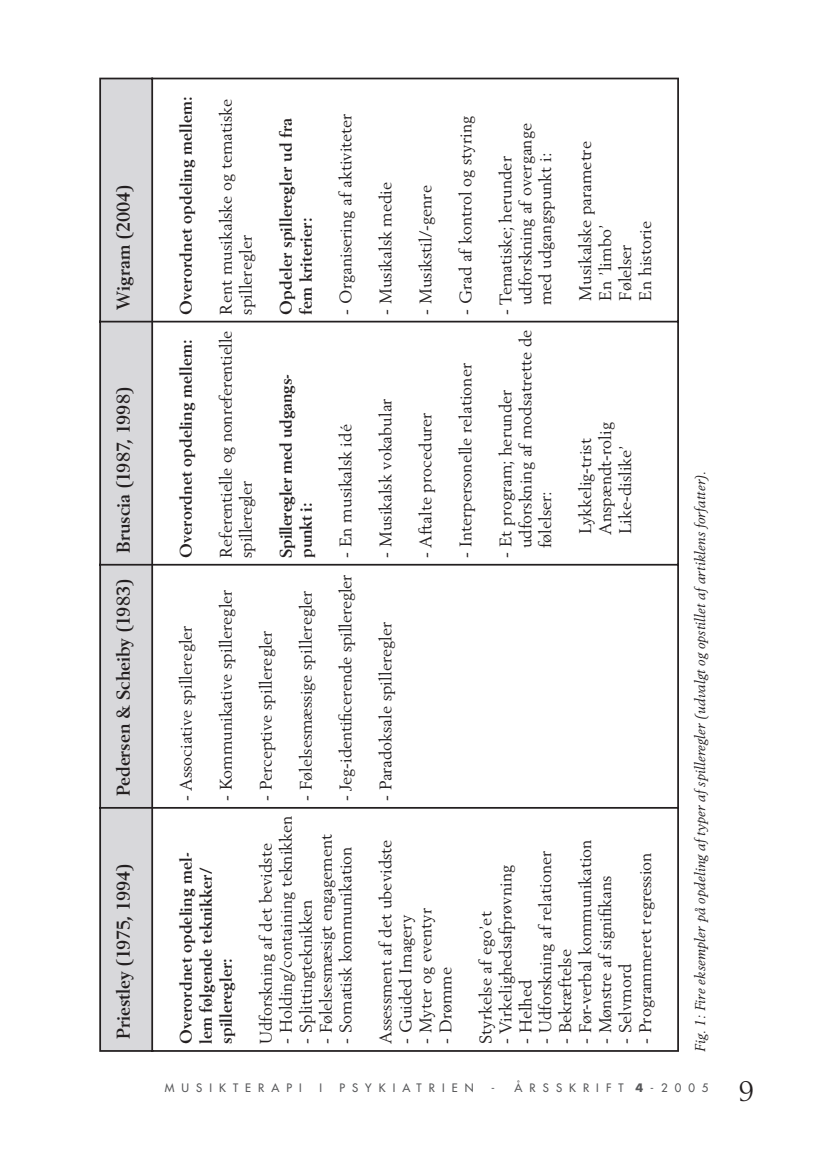
<style>
.page{position:relative;width:834px;height:1161px;background:#fff}
.page>*{position:absolute;margin:0;border:0;box-sizing:border-box;transform-origin:0 0}
.t1{font:28px "Berling";color:#231f20}
.t2{font:700 18.38px "Berling";letter-spacing:-.005em;color:#231f20}
.t3{font:16.62px/19.9px "Berling";letter-spacing:.005em;color:#231f20}
.t4{font:700 16.62px/19.9px "Berling";letter-spacing:.005em;color:#231f20}
.t5{font:700 16.62px/19.9px "Berling";letter-spacing:-.015em;color:#231f20}
.t6{font:italic 14px "Berling";letter-spacing:.015em;color:#231f20}
.t7{font:11.38px "Futura";letter-spacing:.62em;color:#57585a}
.s1{font-weight:700}
</style>
<div class="page">
<div style="left:101px;top:79px;width:50px;height:971px;background:#d8d8db"></div>
<hr style="left:99px;top:809px;width:2px;height:243px;background:#231f20">
<hr style="left:101px;top:1050px;width:50px;height:2px;background:#231f20">
<hr style="left:99px;top:566px;width:2px;height:241px;background:#231f20">
<hr style="left:99px;top:807px;width:52px;height:2px;background:#231f20">
<hr style="left:99px;top:322px;width:2px;height:242px;background:#231f20">
<hr style="left:99px;top:564px;width:52px;height:2px;background:#231f20">
<hr style="left:99px;top:78px;width:2px;height:243px;background:#231f20">
<hr style="left:99px;top:321px;width:52px;height:1px;background:#231f20">
<hr style="left:101px;top:78px;width:50px;height:1px;background:#231f20">
<hr style="left:151px;top:807px;width:2px;height:245px;background:#231f20">
<hr style="left:153px;top:1050px;width:524px;height:2px;background:#231f20">
<hr style="left:151px;top:564px;width:2px;height:243px;background:#231f20">
<hr style="left:153px;top:807px;width:525px;height:2px;background:#231f20">
<hr style="left:151px;top:321px;width:2px;height:243px;background:#231f20">
<hr style="left:153px;top:564px;width:525px;height:2px;background:#231f20">
<hr style="left:151px;top:78px;width:2px;height:243px;background:#231f20">
<hr style="left:153px;top:321px;width:525px;height:1px;background:#231f20">
<hr style="left:153px;top:78px;width:524px;height:1px;background:#231f20">
<hr style="left:677px;top:809px;width:1px;height:243px;background:#231f20">
<hr style="left:677px;top:566px;width:1px;height:241px;background:#231f20">
<hr style="left:677px;top:322px;width:1px;height:242px;background:#231f20">
<hr style="left:677px;top:78px;width:1px;height:243px;background:#231f20">
<p class="t2" style="left:113px;top:310px;width:127px;rotate:-90deg">Wigram (2004)</p>
<p class="t2" style="left:113px;top:553px;width:168px;rotate:-90deg">Bruscia (1987, 1998)</p>
<p class="t2" style="left:113px;top:796px;width:219px;rotate:-90deg">Pedersen &amp; Scheiby (1983)</p>
<p class="t2" style="left:113px;top:1039px;width:177px;rotate:-90deg">Priestley (1975, 1994)</p>
<p class="t4" style="left:176px;top:315px;width:220px;rotate:-90deg">Overordnet opdeling mellem:</p>
<p class="t3" style="left:216px;top:315px;width:217px;rotate:-90deg">Rent musikalske og tematiske spilleregler</p>
<p class="t4" style="left:176px;top:558px;width:220px;rotate:-90deg">Overordnet opdeling mellem:</p>
<p class="t3" style="left:216px;top:558px;width:229px;rotate:-90deg">Referentielle og nonreferentielle spilleregler</p>
<p class="t4" style="left:276px;top:315px;width:199px;rotate:-90deg">Opdeler spilleregler ud fra fem kriterier:</p>
<p class="t3" style="left:335px;top:315px;width:203px;rotate:-90deg">- Organisering af aktiviteter</p>
<p class="t5" style="left:276px;top:558px;width:185px;rotate:-90deg">Spilleregler med udgangs&shy;punkt i:</p>
<p class="t3" style="left:335px;top:558px;width:135px;rotate:-90deg">- En musikalsk idé</p>
<p class="t3" style="left:176px;top:801px;width:177px;rotate:-90deg">- Associative spilleregler</p>
<p class="t3" style="left:216px;top:801px;width:213px;rotate:-90deg">- Kommunikative spilleregler</p>
<p class="t3" style="left:256px;top:801px;width:172px;rotate:-90deg">- Perceptive spilleregler</p>
<p class="t3" style="left:295px;top:801px;width:212px;rotate:-90deg">- Følelsesmæssige spilleregler</p>
<p class="t3" style="left:335px;top:801px;width:227px;rotate:-90deg">- Jeg-identificerende spilleregler</p>
<p class="t3" style="left:375px;top:315px;width:134px;rotate:-90deg">- Musikalsk medie</p>
<p class="t3" style="left:415px;top:315px;width:131px;rotate:-90deg">- Musikstil/-genre</p>
<p class="t3" style="left:375px;top:558px;width:161px;rotate:-90deg">- Musikalsk vokabular</p>
<p class="t3" style="left:415px;top:558px;width:147px;rotate:-90deg">- Aftalte procedurer</p>
<p class="t3" style="left:375px;top:801px;width:180px;rotate:-90deg">- Paradoksale spilleregler</p>
<p class="t3" style="left:455px;top:315px;width:200px;rotate:-90deg">- Grad af kontrol og styring</p>
<p class="t3" style="left:495px;top:305px;width:183px;text-indent:-9px;rotate:-90deg">- Tematiske; herunder udforskning af overgange med udgangspunkt i:</p>
<p class="t3" style="left:455px;top:558px;width:196px;rotate:-90deg">- Interpersonelle relationer</p>
<p class="t3" style="left:495px;top:548px;width:220px;text-indent:-9px;rotate:-90deg">- Et program; herunder udforskning af modsatrette de følelser:</p>
<p class="t3" style="left:575px;top:300px;width:161px;rotate:-90deg">Musikalske parametre<br>En ’limbo’<br>Følelser<br>En historie</p>
<p class="t3" style="left:575px;top:535px;width:114px;rotate:-90deg">Lykkelig-trist<br>Anspændt-rolig<br>Like-dislike’</p>
<p class="t3" style="left:276px;top:1044px;width:230px;rotate:-90deg">- Holding/containing teknikken</p>
<p class="t3" style="left:315px;top:1044px;width:212px;rotate:-90deg">- Følelsesmæsigt engagement</p>
<p class="t3" style="left:335px;top:1044px;width:199px;rotate:-90deg">- Somatisk kommunikation</p>
<p class="t3" style="left:375px;top:1044px;width:206px;rotate:-90deg">Assessment af det ubevidste</p>
<p class="t4" style="left:176px;top:1044px;width:193px;rotate:-90deg">Overordnet opdeling mel&shy;lem følgende teknikker/ spilleregler:</p>
<p class="t3" style="left:256px;top:1044px;width:202px;rotate:-90deg">Udforskning af det bevidste</p>
<p class="t3" style="left:295px;top:1044px;width:146px;rotate:-90deg">- Splittingteknikken</p>
<p class="t3" style="left:395px;top:1044px;width:130px;rotate:-90deg">- Guided Imagery</p>
<p class="t3" style="left:415px;top:1044px;width:137px;rotate:-90deg">- Myter og eventyr</p>
<p class="t3" style="left:435px;top:1044px;width:78px;rotate:-90deg">- Drømme</p>
<p class="t3" style="left:575px;top:1044px;width:206px;rotate:-90deg">- Før-verbal kommunikation</p>
<p class="t3" style="left:535px;top:1044px;width:195px;rotate:-90deg">- Udforskning af relationer</p>
<p class="t3" style="left:635px;top:1044px;width:193px;rotate:-90deg">- Programmeret regression</p>
<p class="t3" style="left:495px;top:1044px;width:180px;rotate:-90deg">- Virkelighedsafprøvning</p>
<p class="t3" style="left:595px;top:1044px;width:170px;rotate:-90deg">- Mønstre af signifikans</p>
<p class="t3" style="left:475px;top:1044px;width:134px;rotate:-90deg">Styrkelse af ego’et</p>
<p class="t3" style="left:555px;top:1044px;width:96px;rotate:-90deg">- Bekræftelse</p>
<p class="t3" style="left:615px;top:1044px;width:82px;rotate:-90deg">- Selvmord</p>
<p class="t3" style="left:515px;top:1044px;width:66px;rotate:-90deg">- Helhed</p>
<p class="t6" style="left:691px;top:1052px;width:583px;rotate:-90deg">Fig. 1: Fire eksempler på opdeling aftyper afspilleregler (udvalgt og opstillet afartiklens forfatter).</p>
<p class="t7" style="left:165px;top:1080px;width:138px">MUSIKTERAPI</p>
<p class="t7" style="left:319px;top:1080px;width:4px">I</p>
<p class="t7" style="left:339px;top:1080px;width:136px">PSYKIATRIEN</p>
<p class="t7" style="left:491px;top:1080px;width:219px">- ÅRSSKRIFT <span class="s1">4</span>-2005</p>
<h1 class="t1" style="left:738px;top:1074px;width:17px">9</h1>
</div>
